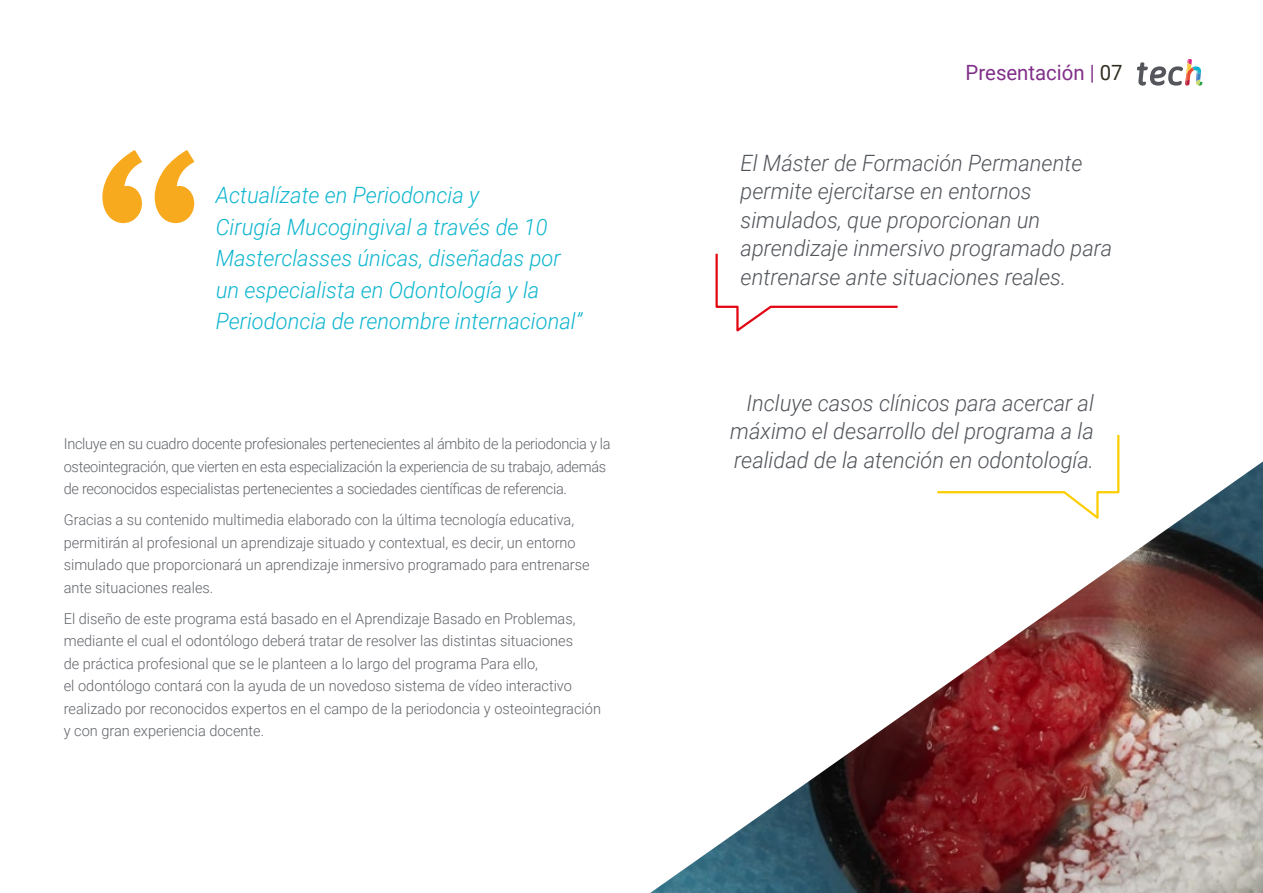
<style>
.page{position:relative;width:1263px;height:893px;background:#fff}
.page>*{position:absolute;margin:0;border:0;box-sizing:border-box;transform-origin:0 0}
.t1{font:italic 300 22.5px/28.5px "Roboto";color:#52555b;text-align:justify}
.t2{font:italic 300 22.5px/31.5px "Roboto";color:#0fb6cf}
.t3{font:21px "Roboto";color:#813089}
.t4{font:300 15px/22.5px "Roboto";color:#61646a}
.t5{font:300 15px/22.5px "Roboto";letter-spacing:-.02em;color:#61646a}
.s1{color:#312e20}
</style>
<div class="page">
<svg style="left:102px;top:150px;width:93px;height:73px"></svg>
<svg style="left:1117px;top:434px;width:3px;height:27px"></svg>
<svg style="left:715px;top:253px;width:183px;height:79px"></svg>
<img style="left:650px;top:461px;width:613px;height:432px">
<svg style="left:1137px;top:59px;width:65px;height:27px"></svg>
<h1 class="t2" style="left:216px;top:178px;width:368px">Actualízate en Periodoncia y<br>Cirugía Mucogingival a través de 10<br>Masterclasses únicas, diseñadas por un especialista en Odontología y la Periodoncia de renombre internacional”</h1>
<p class="t5" style="left:64px;top:432px;width:548px">Incluye en su cuadro docente profesionales pertenecientes al ámbito de la periodoncia y la osteointegración, que vierten en esta especialización la experiencia de su trabajo, además de reconocidos especialistas pertenecientes a sociedades científicas de referencia.</p>
<p class="t4" style="left:64px;top:508px;width:527px">Gracias a su contenido multimedia elaborado con la última tecnología educativa, permitirán al profesional un aprendizaje situado y contextual, es decir, un entorno simulado que proporcionará un aprendizaje inmersivo programado para entrenarse ante situaciones reales.</p>
<p class="t4" style="left:64px;top:607px;width:539px">El diseño de este programa está basado en el Aprendizaje Basado en Problemas, mediante el cual el odontólogo deberá tratar de resolver las distintas situaciones<br>de práctica profesional que se le planteen a lo largo del programa Para ello,<br>el odontólogo contará con la ayuda de un novedoso sistema de vídeo interactivo realizado por reconocidos expertos en el campo de la periodoncia y osteointegración y con gran experiencia docente.</p>
<h2 class="t3" style="left:966px;top:57px;width:159px">Presentación | <span class="s1">07</span></h2>
<h1 class="t1" style="left:741px;top:148px;width:373px;text-align:left">El Máster de Formación Permanente permite ejercitarse en entornos simulados, que proporcionan un aprendizaje inmersivo programado para entrenarse ante situaciones reales.</h1>
<h1 class="t1" style="left:730px;top:388px;width:365px;text-indent:16px">Incluye casos clínicos para acercar al máximo el desarrollo del programa a la realidad de la atención en odontología.</h1>
</div>
